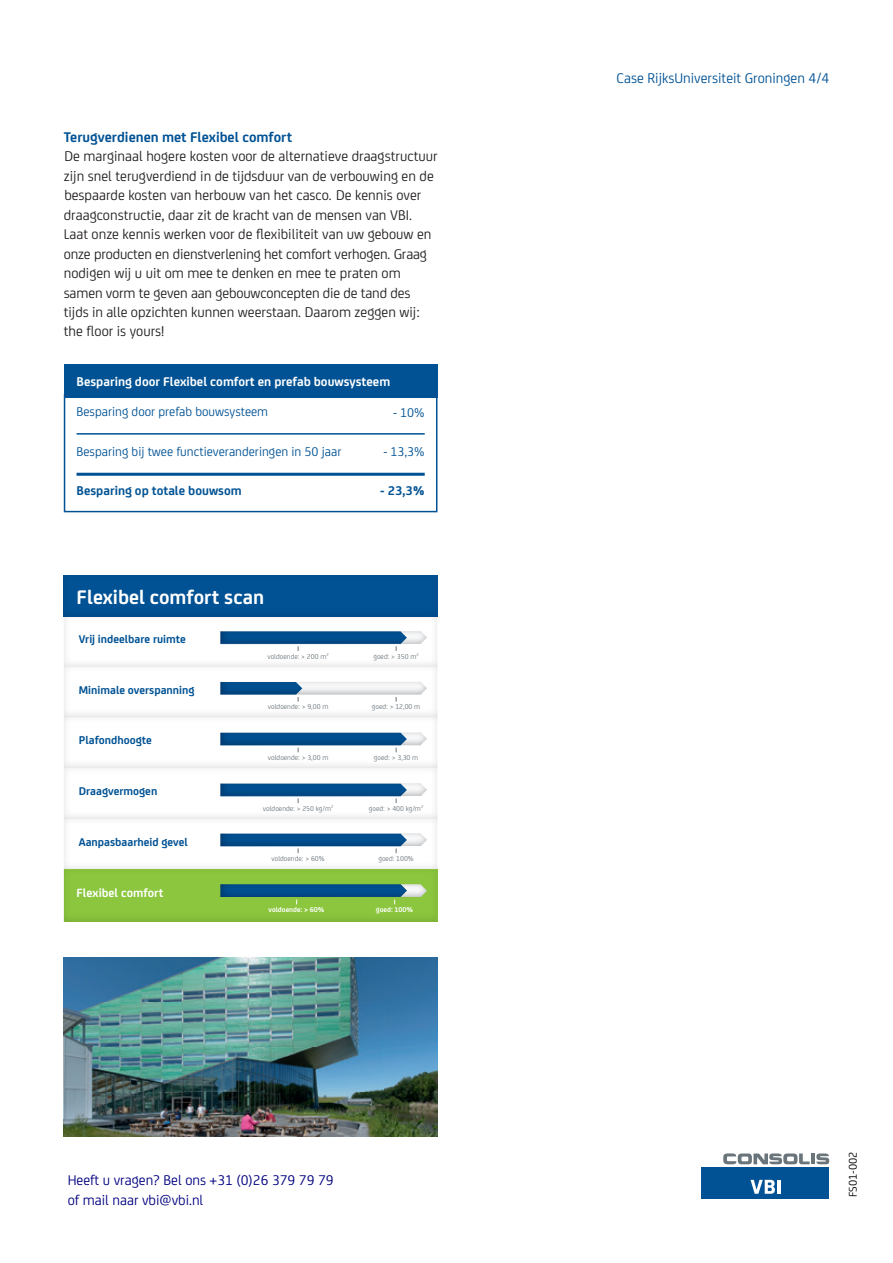
<style>
.page{position:relative;width:893px;height:1263px;background:#fff}
.page>*{position:absolute;margin:0;border:0;box-sizing:border-box;transform-origin:0 0}
.t1{font:700 21px "FS Joey";color:#fff}
.t2{font:15px/19.4px "FS Joey";color:#231f20}
.t3{font:15px/19.8px "FS Joey";color:#000080}
.t4{font:15px "FS Joey";color:#005294}
.t5{font:700 15px "FS Joey";color:#005294}
.t6{font:13.5px "FS Joey";color:#005294}
.t7{font:700 13.5px "FS Joey";color:#fff}
.t8{font:700 13.5px "FS Joey";color:#005294}
.t9{font:700 12.75px "FS Joey";color:#fff}
.t10{font:700 12px "FS Joey";color:#005294}
.t11{font:12px "FS Joey";color:#000}
.t12{font:7.5px "FS Joey";color:#6a747b}
.t13{font:700 7.5px "FS Joey";color:#fff}
</style>
<div class="page">
<svg style="left:723px;top:1153px;width:87px;height:11px"></svg>
<hr style="left:811px;top:1153px;width:4px;height:11px;background:#6a747b">
<svg style="left:816px;top:1153px;width:13px;height:11px"></svg>
<div style="left:702px;top:1167px;width:127px;height:32px;background:#005294"></div>
<svg style="left:750px;top:1180px;width:25px;height:14px"></svg>
<hr style="left:777px;top:1180px;width:3px;height:14px;background:#fff">
<img style="left:64px;top:958px;width:373px;height:179px">
<div style="left:64px;top:394px;width:373px;height:118px;border:2px solid #005294"></div>
<div style="left:64px;top:365px;width:373px;height:33px;background:#005294"></div>
<hr style="left:77px;top:433px;width:348px;height:2px;background:#005294">
<hr style="left:77px;top:473px;width:348px;height:3px;background:#005294">
<img style="left:64px;top:616px;width:373px;height:254px">
<div style="left:64px;top:576px;width:373px;height:40px;background:#005294"></div>
<div style="left:64px;top:870px;width:373px;height:52px;background:#8bc63e"></div>
<img style="left:407px;top:631px;width:20px;height:13px">
<img style="left:302px;top:682px;width:125px;height:13px">
<img style="left:220px;top:732px;width:207px;height:13px">
<img style="left:220px;top:783px;width:207px;height:13px">
<img style="left:220px;top:833px;width:207px;height:13px">
<img style="left:407px;top:884px;width:20px;height:13px">
<img style="left:220px;top:631px;width:187px;height:13px">
<img style="left:220px;top:733px;width:187px;height:12px">
<img style="left:220px;top:784px;width:187px;height:12px">
<img style="left:220px;top:834px;width:187px;height:12px">
<img style="left:220px;top:884px;width:187px;height:13px">
<img style="left:220px;top:682px;width:82px;height:13px">
<p class="t5" style="left:64px;top:126px;width:230px">Terugverdienen met Flexibel comfort</p>
<p class="t2" style="left:64px;top:146px;width:375px">De marginaal hogere kosten voor de alternatieve draagstructuur zijn snel terugverdiend in de tijdsduur van de verbouwing en de bespaarde kosten van herbouw van het casco. De kennis over draagconstructie, daar zit de kracht van de mensen van VBI.<br>Laat onze kennis werken voor de flexibiliteit van uw gebouw en onze producten en dienstverlening het comfort verhogen. Graag nodigen wij u uit om mee te denken en mee te praten om samen vorm te geven aan gebouwconcepten die de tand des tijds in alle opzichten kunnen weerstaan. Daarom zeggen wij: the floor is yours!</p>
<p class="t7" style="left:77px;top:371px;width:315px">Besparing door Flexibel comfort en prefab bouwsysteem</p>
<p class="t6" style="left:77px;top:402px;width:193px">Besparing door prefab bouwsysteem</p>
<p class="t6" style="left:393px;top:403px;width:33px">- 10%</p>
<p class="t6" style="left:77px;top:442px;width:266px">Besparing bij twee functieveranderingen in 50 jaar</p>
<p class="t6" style="left:383px;top:442px;width:43px">- 13,3%</p>
<p class="t8" style="left:77px;top:480px;width:167px">Besparing op totale bouwsom</p>
<p class="t8" style="left:380px;top:480px;width:46px">- 23,3%</p>
<h1 class="t1" style="left:77px;top:581px;width:189px">Flexibel comfort scan</h1>
<p class="t10" style="left:79px;top:630px;width:109px">Vrij indeelbare ruimte</p>
<p class="t10" style="left:79px;top:681px;width:117px">Minimale overspanning</p>
<p class="t10" style="left:79px;top:731px;width:74px">Plafondhoogte</p>
<p class="t10" style="left:79px;top:782px;width:80px">Draagvermogen</p>
<p class="t10" style="left:79px;top:833px;width:110px">Aanpasbaarheid gevel</p>
<p class="t9" style="left:77px;top:883px;width:88px">Flexibel comfort</p>
<p class="t12" style="left:267px;top:651px;width:63px">voldoende: &gt; 200 m<sup>2</sup></p>
<p class="t12" style="left:374px;top:651px;width:47px">goed: &gt; 350 m<sup>2</sup></p>
<p class="t12" style="left:268px;top:701px;width:62px">voldoende: &gt; 9,00 m</p>
<p class="t12" style="left:372px;top:701px;width:50px">goed: &gt; 12,00 m</p>
<p class="t12" style="left:268px;top:752px;width:62px">voldoende: &gt; 3,00 m</p>
<p class="t12" style="left:374px;top:752px;width:46px">goed: &gt; 3,30 m</p>
<p class="t12" style="left:263px;top:803px;width:72px">voldoende: &gt; 250 kg/m<sup>2</sup></p>
<p class="t12" style="left:369px;top:803px;width:56px">goed: &gt; 400 kg/m<sup>2</sup></p>
<p class="t12" style="left:272px;top:853px;width:55px">voldoende: &gt; 60%</p>
<p class="t12" style="left:378px;top:853px;width:37px">goed: 100%</p>
<p class="t13" style="left:269px;top:904px;width:58px">voldoende: &gt; 60%</p>
<p class="t13" style="left:376px;top:904px;width:39px">goed: 100%</p>
<p class="t3" style="left:68px;top:1170px;width:267px">Heeft u vragen? Bel ons +31 (0)26 379 79 79 of mail naar vbi@vbi.nl</p>
<p class="t4" style="left:617px;top:68px;width:214px">Case RijksUniversiteit Groningen 4/4</p>
<p class="t11" style="left:844px;top:1197px;width:47px;rotate:-90deg">FS01-002</p>
</div>
